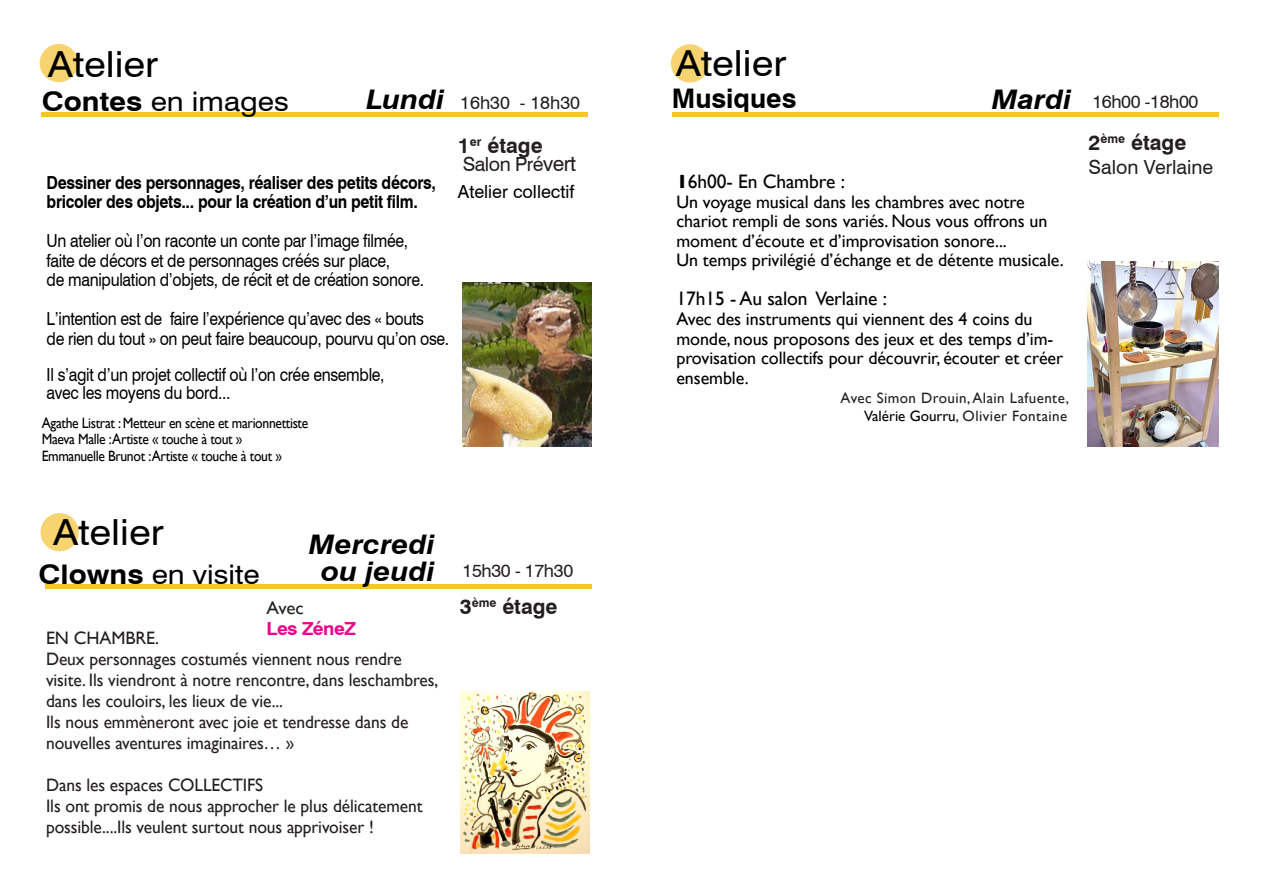
<style>
.page{position:relative;width:1263px;height:893px;background:#fff}
.page>*{position:absolute;margin:0;border:0;box-sizing:border-box;transform-origin:0 0}
.t1{font:36px "Swiss 721 BT";color:#000;scale:1.1 1}
.t2{font:27px "Swiss 721 BT";color:#000;scale:1.1 1}
.t3{font:italic 700 27px "Swiss 721 BT";color:#000;scale:1.1 1}
.t4{font:700 27px "Swiss 721 BT";color:#000}
.t5{font:700 21px "Swiss 721 BT";color:#231f20}
.t6{font:19.5px "Gill Sans";letter-spacing:-.005em;color:#000}
.t7{font:19.5px "Swiss 721 BT";color:#231f20}
.t8{font:19.5px "Swiss 721 BT";letter-spacing:-.025em;color:#231f20}
.t9{font:18px/21px "Gill Sans";letter-spacing:-.005em;color:#231f20}
.t10{font:18px/19.5px "Gill Sans";letter-spacing:-.005em;color:#000}
.t11{font:18px "Swiss 721 BT";letter-spacing:-.02em;color:#000;scale:.88 1}
.t12{font:700 18px "Swiss 721 BT";letter-spacing:-.02em;color:#000;scale:.88 1}
.t13{font:18px "Swiss 721 BT";letter-spacing:-.02em;color:#231f20}
.t14{font:18px "Swiss 721 BT";color:#000}
.t15{font:18px "Swiss 721 BT";color:#231f20}
.t16{font:700 18px "Swiss 721 BT";letter-spacing:-.025em;color:#ed028c;scale:1.05 1}
.t17{font:18px "Gill Sans";letter-spacing:-.005em;color:#231f20;scale:1.05 1}
.t18{font:15px "Gill Sans";letter-spacing:-.025em;color:#000;scale:.91 1}
.t19{font:15px "Gill Sans";letter-spacing:.03em;color:#231f20}
.s1{font-weight:700}
.s2{font-size:21px}
.s3{color:#000}
</style>
<div class="page">
<div style="left:40px;top:44px;width:38px;height:38px;background:#f7d470;border-radius:50%"></div>
<img style="left:1087px;top:261px;width:131px;height:185px">
<div style="left:671px;top:44px;width:38px;height:39px;background:#f7d470;border-radius:50%"></div>
<hr style="left:45px;top:584px;width:546px;height:4px;background:#f5c625">
<div style="left:41px;top:513px;width:38px;height:38px;background:#f7d470;border-radius:50%"></div>
<div style="left:672px;top:112px;width:547px;height:5px;background:#f5c625"></div>
<hr style="left:42px;top:113px;width:546px;height:4px;background:#f5c625">
<img style="left:460px;top:691px;width:129px;height:162px">
<img style="left:462px;top:283px;width:129px;height:163px">
<p class="t1" style="left:48px;top:39px;width:102px">Atelier</p>
<p class="t1" style="left:676px;top:39px;width:102px">Atelier</p>
<p class="t4" style="left:672px;top:80px;width:126px">Musiques</p>
<p class="t3" style="left:992px;top:81px;width:74px">Mardi</p>
<p class="t2" style="left:42px;top:83px;width:226px"><span class="s1">Contes</span> en images</p>
<p class="t3" style="left:366px;top:81px;width:72px">Lundi</p>
<p class="t15" style="left:460px;top:90px;width:121px">16h30 - 18h30</p>
<p class="t13" style="left:1092px;top:89px;width:108px">16h00 -18h00</p>
<p class="t12" style="left:47px;top:170px;width:444px">Dessiner des personnages, réaliser des petits décors,</p>
<p class="t12" style="left:47px;top:189px;width:423px">bricoler des objets... pour la création d’un petit film.</p>
<p class="t11" style="left:47px;top:228px;width:412px">Un atelier où l’on raconte un conte par l’image filmée,</p>
<p class="t11" style="left:47px;top:248px;width:392px">faite de décors et de personnages créés sur place,</p>
<p class="t11" style="left:47px;top:267px;width:431px">de manipulation d’objets, de récit et de création sonore.</p>
<p class="t11" style="left:47px;top:306px;width:430px">L’intention est de faire l’expérience qu’avec des « bouts</p>
<p class="t11" style="left:47px;top:326px;width:459px">de rien du tout » on peut faire beaucoup, pourvu qu’on ose.</p>
<p class="t11" style="left:47px;top:362px;width:386px">Il s’agit d’un projet collectif où l’on crée ensemble,</p>
<p class="t11" style="left:47px;top:380px;width:210px">avec les moyens du bord...</p>
<p class="t18" style="left:42px;top:414px;width:294px">Agathe Listrat : Metteur en scène et marionnettiste</p>
<p class="t18" style="left:42px;top:430px;width:222px">Maeva Malle :Artiste « touche à tout »</p>
<p class="t18" style="left:42px;top:447px;width:266px">Emmanuelle Brunot :Artiste « touche à tout »</p>
<p class="t5" style="left:458px;top:131px;width:86px">1<sup>er</sup> étage</p>
<p class="t8" style="left:463px;top:150px;width:115px">Salon Pré<span class="s2">vert</span></p>
<p class="t14" style="left:458px;top:179px;width:118px">Atelier collectif</p>
<p class="t1" style="left:53px;top:508px;width:102px">Atelier</p>
<p class="t2" style="left:39px;top:556px;width:203px"><span class="s1">Clowns</span> en visite</p>
<p class="t3" style="left:309px;top:525px;width:116px">Mercredi</p>
<p class="t3" style="left:321px;top:552px;width:105px">ou jeudi</p>
<p class="t17" style="left:266px;top:597px;width:37px">Avec</p>
<p class="t16" style="left:266px;top:616px;width:86px">Les ZéneZ</p>
<p class="t9" style="left:46px;top:627px;width:115px">EN CHAMBRE.</p>
<p class="t9" style="left:46px;top:648px;width:394px">Deux personnages costumés viennent nous rendre visite. Ils viendront à notre rencontre, dans leschambres,</p>
<p class="t9" style="left:46px;top:690px;width:238px">dans les couloirs, les lieux de vie...</p>
<p class="t9" style="left:46px;top:711px;width:364px">Ils nous emmèneront avec joie et tendresse dans de</p>
<p class="t9" style="left:46px;top:732px;width:250px">nouvelles aventures imaginaires… »</p>
<p class="t9" style="left:46px;top:774px;width:219px">Dans les espaces COLLECTIFS</p>
<p class="t9" style="left:46px;top:795px;width:378px">Ils ont promis de nous approcher le plus délicatement</p>
<p class="t9" style="left:46px;top:816px;width:329px">possible....Ils veulent surtout nous apprivoiser !</p>
<p class="t13" style="left:462px;top:558px;width:112px">15h30 - 17h30</p>
<p class="t5" style="left:460px;top:592px;width:99px">3<sup>ème</sup> étage</p>
<p class="t6" style="left:676px;top:170px;width:170px"><span class="s1">1</span>6h00- En Chambre :</p>
<p class="t10" style="left:676px;top:192px;width:372px">Un voyage musical dans les chambres avec notre chariot rempli de sons variés. Nous vous offrons un moment d’écoute et d’improvisation sonore...</p>
<p class="t10" style="left:676px;top:250px;width:389px">Un temps privilégié d’échange et de détente musicale.</p>
<p class="t6" style="left:676px;top:287px;width:212px">17h15 - Au salon Verlaine :</p>
<p class="t10" style="left:676px;top:309px;width:388px">Avec des instruments qui viennent des 4 coins du monde, nous proposons des jeux et des temps d’im&shy;provisation collectifs pour découvrir, écouter et créer ensemble.</p>
<p class="t19" style="left:841px;top:389px;width:230px">Avec Simon Drouin, Alain Lafuente,</p>
<p class="t19" style="left:864px;top:407px;width:205px"><span class="s3">Valérie Gourru</span>, Olivier Fontaine</p>
<p class="t5" style="left:1088px;top:128px;width:99px">2<sup>ème</sup> étage</p>
<p class="t7" style="left:1088px;top:153px;width:126px">Salon Verlaine</p>
</div>
